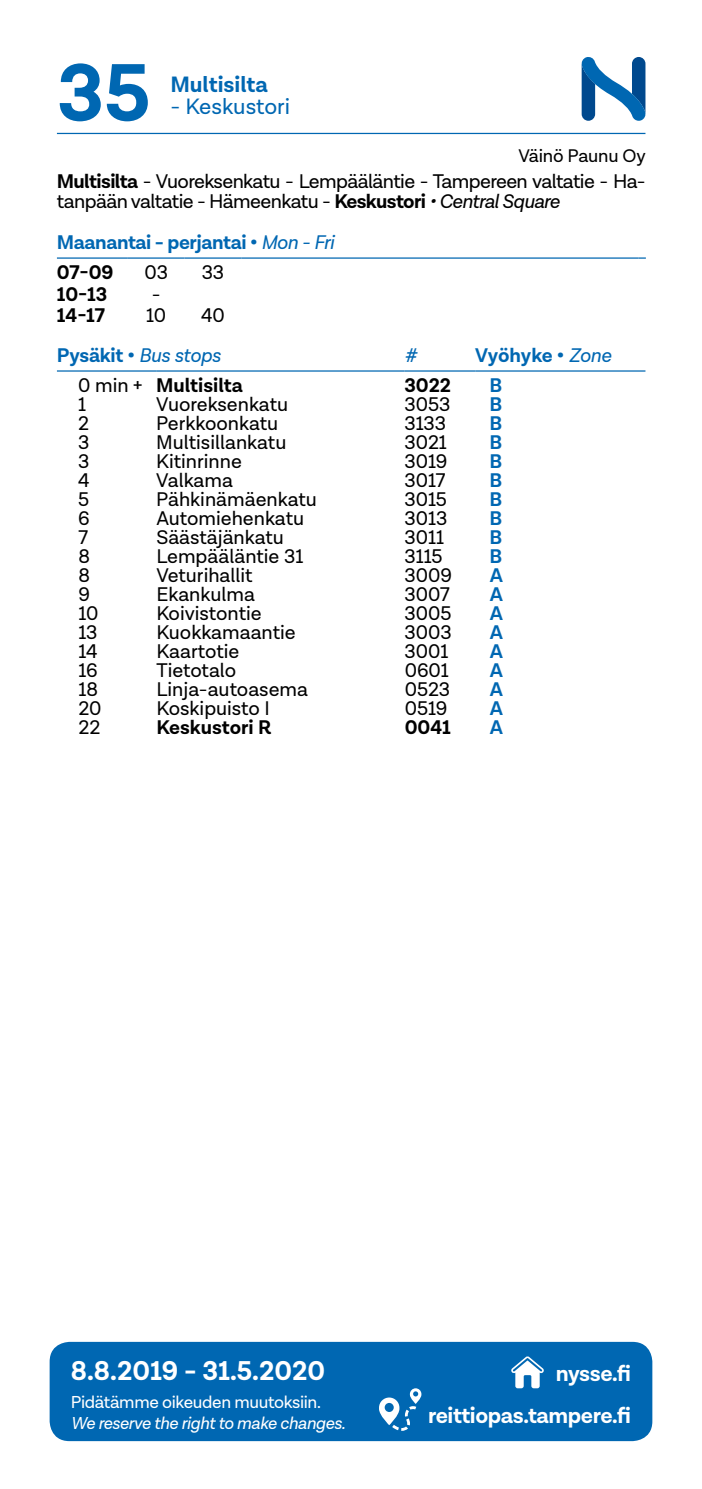
<style>
.page{position:relative;width:702px;height:1489px;background:#fff}
.page>*{position:absolute;margin:0;border:0;box-sizing:border-box;transform-origin:0 0}
.t1{font:700 82.5px "Lota Grotesque";color:#0067b2}
.t2{font:700 27.5px "Lota Grotesque";color:#fff}
.t3{font:700 22.5px/42.2px "Lota Grotesque";letter-spacing:-.02em;color:#fff;text-align:right}
.t4{font:22.5px "Lota Grotesque";color:#0067b2}
.t5{font:700 22.5px "Lota Grotesque";color:#0067b2}
.t6{font:20px "Lota Grotesque";color:#000}
.t7{font:20px/20px "Lota Grotesque";letter-spacing:-.03em;color:#000}
.t8{font:700 20px/30.5px "Lota Grotesque";letter-spacing:-.02em;color:#0067b2}
.t9{font:700 20px "Lota Grotesque";color:#000}
.t10{font:italic 20px "Lota Grotesque";color:#0067b2}
.t11{font:18.5px "Lota Grotesque";letter-spacing:-.01em;color:#000}
.t12{font:italic 17.5px "Lota Grotesque";letter-spacing:-.02em;color:#fff}
.t13{font:17.5px "Lota Grotesque";letter-spacing:-.02em;color:#fff}
.s1{font-weight:700}
.s2{font-style:italic}
.s3{font-weight:400;font-style:italic}
.s4{color:#000}
.s5{font-weight:400}
</style>
<div class="page">
<div style="left:50px;top:1341px;width:602px;height:99px;background:#0067b2;border-radius:20px"></div>
<svg style="left:379px;top:1388px;width:42px;height:42px"></svg>
<svg style="left:511px;top:1356px;width:33px;height:32px"></svg>
<hr style="left:57px;top:370px;width:99px;height:1px;background:#0067b2">
<hr style="left:156px;top:370px;width:248px;height:1px;background:#0067b2">
<hr style="left:404px;top:370px;width:71px;height:1px;background:#0067b2">
<hr style="left:475px;top:370px;width:170px;height:1px;background:#0067b2">
<hr style="left:57px;top:257px;width:71px;height:2px;background:#0067b2">
<hr style="left:128px;top:257px;width:56px;height:2px;background:#0067b2">
<hr style="left:184px;top:257px;width:57px;height:2px;background:#0067b2">
<hr style="left:241px;top:257px;width:397px;height:2px;background:#0067b2">
<svg style="left:638px;top:257px;width:8px;height:2px"></svg>
<hr style="left:57px;top:133px;width:588px;height:1px;background:#0067b2">
<svg style="left:581px;top:57px;width:65px;height:64px"></svg>
<h1 class="t1" style="left:57px;top:45px;width:95px">35</h1>
<p class="t5" style="left:170px;top:71px;width:99px">Multisilta</p>
<p class="t4" style="left:170px;top:94px;width:121px">- Keskustori</p>
<p class="t11" style="left:518px;top:145px;width:129px">Väinö Paunu Oy</p>
<p class="t7" style="left:57px;top:172px;width:590px"><span class="s1">Multisilta</span> - Vuoreksenkatu - Lempääläntie - Tampereen valtatie - Ha&shy;tanpään valtatie - Hämeenkatu - <span class="s1">Keskustori</span> <span class="s2">• Central Square</span></p>
<p class="t8" style="left:57px;top:227px;width:278px">Maanantai - perjantai • <span class="s3">Mon - Fri<br></span><span class="s4">07-09</span></p>
<p class="t6" style="left:144px;top:261px;width:25px">03</p>
<p class="t6" style="left:202px;top:261px;width:24px">33</p>
<p class="t9" style="left:57px;top:282px;width:52px">10-13</p>
<p class="t6" style="left:152px;top:283px;width:10px">-</p>
<p class="t9" style="left:57px;top:303px;width:49px">14-17</p>
<p class="t6" style="left:146px;top:304px;width:21px">10</p>
<p class="t6" style="left:201px;top:304px;width:25px">40</p>
<p class="t8" style="left:57px;top:340px;width:165px">Pysäkit • <span class="s3">Bus stops</span></p>
<p class="t10" style="left:404px;top:344px;width:14px">#</p>
<p class="t8" style="left:475px;top:340px;width:137px">Vyöhyke • <span class="s3">Zone</span></p>
<p class="t9" style="left:78px;top:374px;width:166px"><span class="s5">0 min +</span> Multisilta</p>
<p class="t9" style="left:404px;top:374px;width:48px">3022</p>
<p class="t8" style="left:489px;top:371px;width:14px">B</p>
<p class="t6" style="left:78px;top:393px;width:9px">1</p>
<p class="t6" style="left:156px;top:393px;width:133px">Vuoreksenkatu</p>
<p class="t6" style="left:404px;top:393px;width:47px">3053</p>
<p class="t8" style="left:489px;top:390px;width:14px">B</p>
<p class="t6" style="left:78px;top:412px;width:12px">2</p>
<p class="t6" style="left:156px;top:412px;width:123px">Perkkoonkatu</p>
<p class="t6" style="left:404px;top:412px;width:43px">3133</p>
<p class="t8" style="left:489px;top:409px;width:14px">B</p>
<p class="t6" style="left:78px;top:431px;width:13px">3</p>
<p class="t6" style="left:156px;top:431px;width:132px">Multisillankatu</p>
<p class="t6" style="left:404px;top:431px;width:44px">3021</p>
<p class="t8" style="left:489px;top:428px;width:14px">B</p>
<p class="t6" style="left:78px;top:450px;width:13px">3</p>
<p class="t6" style="left:156px;top:450px;width:87px">Kitinrinne</p>
<p class="t6" style="left:404px;top:450px;width:45px">3019</p>
<p class="t8" style="left:489px;top:447px;width:14px">B</p>
<p class="t6" style="left:78px;top:469px;width:13px">4</p>
<p class="t6" style="left:156px;top:469px;width:78px">Valkama</p>
<p class="t6" style="left:404px;top:469px;width:42px">3017</p>
<p class="t8" style="left:489px;top:466px;width:14px">B</p>
<p class="t6" style="left:78px;top:488px;width:13px">5</p>
<p class="t6" style="left:156px;top:488px;width:162px">Pähkinämäenkatu</p>
<p class="t6" style="left:404px;top:488px;width:44px">3015</p>
<p class="t8" style="left:489px;top:485px;width:14px">B</p>
<p class="t6" style="left:78px;top:507px;width:13px">6</p>
<p class="t6" style="left:156px;top:507px;width:149px">Automiehenkatu</p>
<p class="t6" style="left:404px;top:507px;width:44px">3013</p>
<p class="t8" style="left:489px;top:504px;width:14px">B</p>
<p class="t6" style="left:78px;top:526px;width:11px">7</p>
<p class="t6" style="left:156px;top:526px;width:129px">Säästäjänkatu</p>
<p class="t6" style="left:404px;top:526px;width:41px">3011</p>
<p class="t8" style="left:489px;top:523px;width:14px">B</p>
<p class="t6" style="left:78px;top:545px;width:13px">8</p>
<p class="t6" style="left:156px;top:545px;width:148px">Lempääläntie 31</p>
<p class="t6" style="left:404px;top:545px;width:40px">3115</p>
<p class="t8" style="left:489px;top:542px;width:14px">B</p>
<p class="t6" style="left:78px;top:564px;width:13px">8</p>
<p class="t6" style="left:156px;top:564px;width:98px">Veturihallit</p>
<p class="t6" style="left:404px;top:564px;width:49px">3009</p>
<p class="t8" style="left:489px;top:561px;width:15px">A</p>
<p class="t6" style="left:78px;top:583px;width:13px">9</p>
<p class="t6" style="left:156px;top:583px;width:100px">Ekankulma</p>
<p class="t6" style="left:404px;top:583px;width:47px">3007</p>
<p class="t8" style="left:489px;top:580px;width:15px">A</p>
<p class="t6" style="left:78px;top:602px;width:21px">10</p>
<p class="t6" style="left:156px;top:602px;width:107px">Koivistontie</p>
<p class="t6" style="left:404px;top:602px;width:48px">3005</p>
<p class="t8" style="left:489px;top:599px;width:15px">A</p>
<p class="t6" style="left:78px;top:621px;width:21px">13</p>
<p class="t6" style="left:156px;top:621px;width:141px">Kuokkamaantie</p>
<p class="t6" style="left:404px;top:621px;width:49px">3003</p>
<p class="t8" style="left:489px;top:618px;width:15px">A</p>
<p class="t6" style="left:78px;top:640px;width:21px">14</p>
<p class="t6" style="left:156px;top:640px;width:84px">Kaartotie</p>
<p class="t6" style="left:404px;top:640px;width:45px">3001</p>
<p class="t8" style="left:489px;top:637px;width:15px">A</p>
<p class="t6" style="left:78px;top:659px;width:21px">16</p>
<p class="t6" style="left:156px;top:659px;width:81px">Tietotalo</p>
<p class="t6" style="left:404px;top:659px;width:46px">0601</p>
<p class="t8" style="left:489px;top:656px;width:15px">A</p>
<p class="t6" style="left:78px;top:678px;width:21px">18</p>
<p class="t6" style="left:156px;top:678px;width:153px">Linja-autoasema</p>
<p class="t6" style="left:404px;top:678px;width:47px">0523</p>
<p class="t8" style="left:489px;top:675px;width:15px">A</p>
<p class="t6" style="left:78px;top:697px;width:25px">20</p>
<p class="t6" style="left:156px;top:697px;width:115px">Koskipuisto I</p>
<p class="t6" style="left:404px;top:697px;width:44px">0519</p>
<p class="t8" style="left:490px;top:694px;width:15px">A</p>
<p class="t6" style="left:78px;top:716px;width:23px">22</p>
<p class="t9" style="left:156px;top:716px;width:116px">Keskustori R</p>
<p class="t9" style="left:404px;top:716px;width:48px">0041</p>
<p class="t8" style="left:490px;top:713px;width:15px">A</p>
<h2 class="t2" style="left:71px;top:1354px;width:256px">8.8.2019 - 31.5.2020</h2>
<p class="t13" style="left:71px;top:1392px;width:251px">Pidätämme oikeuden muutoksiin.</p>
<p class="t12" style="left:71px;top:1413px;width:276px">We reserve the right to make changes.</p>
<p class="t3" style="left:428px;top:1352px;width:204px">nysse.fi reittiopas.tampere.fi</p>
</div>
